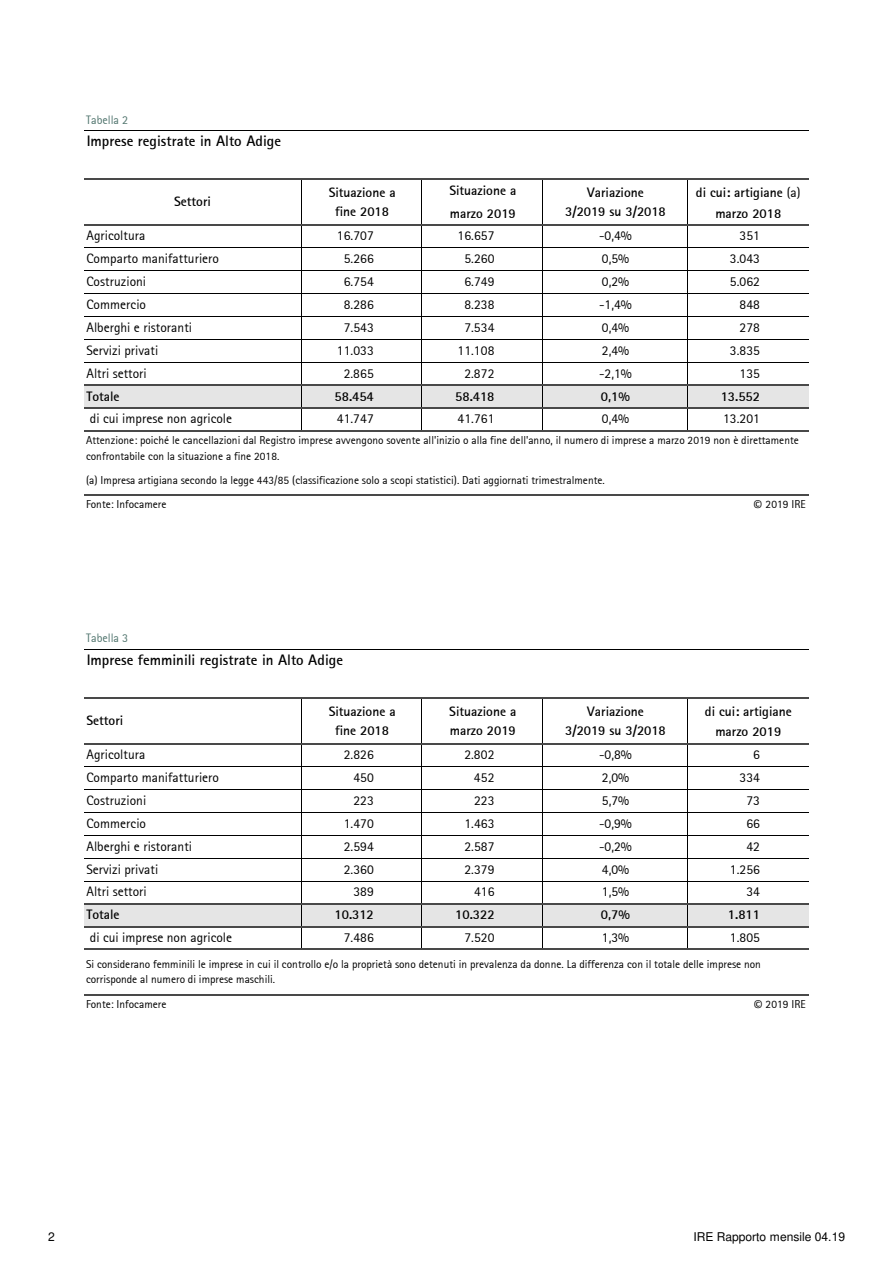
<style>
.page{position:relative;width:893px;height:1263px;background:#fff}
.page>*{position:absolute;margin:0;border:0;box-sizing:border-box;transform-origin:0 0}
.t1{font:700 15px "Rotis Sans Serif";color:#000}
.t2{font:13.5px/22.8px "Rotis Sans Serif";letter-spacing:.005em;color:#000;text-align:right}
.t3{font:700 13.5px/19.2px "Rotis Sans Serif";letter-spacing:-.005em;color:#000;text-align:center}
.t4{font:12px "Helvetica";letter-spacing:-.005em;color:#000}
.t5{font:12px "Rotis Sans Serif";color:#52766f}
.t6{font:11.4px/15.5px "Rotis Sans Serif";color:#000}
.s1{font-weight:400}
.s2{font-family:"Calibri"}
</style>
<div class="page">
<div style="left:84px;top:385px;width:724px;height:23px;background:#e5e5e5"></div>
<div style="left:84px;top:904px;width:724px;height:23px;background:#e5e5e5"></div>
<hr style="left:301px;top:180px;width:1px;height:44px;background:#000">
<hr style="left:422px;top:180px;width:1px;height:44px;background:#000">
<hr style="left:542px;top:180px;width:1px;height:44px;background:#000">
<hr style="left:687px;top:180px;width:1px;height:44px;background:#000">
<hr style="left:301px;top:226px;width:1px;height:158px;background:#000">
<hr style="left:422px;top:226px;width:1px;height:158px;background:#000">
<hr style="left:542px;top:226px;width:1px;height:158px;background:#000">
<hr style="left:687px;top:226px;width:1px;height:158px;background:#000">
<svg style="left:301px;top:386px;width:1px;height:44px"></svg>
<svg style="left:542px;top:386px;width:1px;height:44px"></svg>
<svg style="left:687px;top:386px;width:1px;height:44px"></svg>
<hr style="left:301px;top:699px;width:1px;height:44px;background:#000">
<hr style="left:422px;top:699px;width:1px;height:44px;background:#000">
<hr style="left:542px;top:699px;width:1px;height:44px;background:#000">
<hr style="left:687px;top:699px;width:1px;height:44px;background:#000">
<hr style="left:301px;top:744px;width:1px;height:159px;background:#000">
<hr style="left:422px;top:744px;width:1px;height:159px;background:#000">
<hr style="left:542px;top:744px;width:1px;height:159px;background:#000">
<hr style="left:687px;top:744px;width:1px;height:159px;background:#000">
<svg style="left:301px;top:904px;width:1px;height:45px"></svg>
<svg style="left:542px;top:904px;width:1px;height:45px"></svg>
<svg style="left:687px;top:904px;width:1px;height:45px"></svg>
<hr style="left:84px;top:130px;width:724px;height:1px;background:#000">
<hr style="left:84px;top:179px;width:724px;height:1px;background:#494949">
<hr style="left:84px;top:224px;width:724px;height:2px;background:#494949">
<hr style="left:84px;top:248px;width:724px;height:1px;background:#000">
<hr style="left:84px;top:271px;width:724px;height:1px;background:#000">
<hr style="left:84px;top:294px;width:724px;height:1px;background:#000">
<hr style="left:84px;top:316px;width:724px;height:1px;background:#000">
<hr style="left:84px;top:339px;width:724px;height:1px;background:#000">
<hr style="left:84px;top:362px;width:724px;height:1px;background:#000">
<hr style="left:84px;top:384px;width:724px;height:2px;background:#494949">
<hr style="left:84px;top:407px;width:724px;height:2px;background:#494949">
<hr style="left:84px;top:430px;width:724px;height:1px;background:#494949">
<hr style="left:84px;top:494px;width:724px;height:2px;background:#494949">
<hr style="left:84px;top:649px;width:724px;height:1px;background:#000">
<hr style="left:84px;top:697px;width:724px;height:2px;background:#494949">
<hr style="left:84px;top:743px;width:724px;height:1px;background:#494949">
<hr style="left:84px;top:767px;width:724px;height:1px;background:#000">
<hr style="left:84px;top:789px;width:724px;height:1px;background:#000">
<hr style="left:84px;top:812px;width:724px;height:1px;background:#000">
<hr style="left:84px;top:835px;width:724px;height:1px;background:#000">
<hr style="left:84px;top:858px;width:724px;height:1px;background:#000">
<hr style="left:84px;top:881px;width:724px;height:1px;background:#000">
<hr style="left:84px;top:903px;width:724px;height:1px;background:#494949">
<hr style="left:84px;top:926px;width:724px;height:1px;background:#494949">
<hr style="left:84px;top:949px;width:724px;height:1px;background:#494949">
<hr style="left:84px;top:994px;width:724px;height:2px;background:#494949">
<p class="t5" style="left:86px;top:114px;width:44px">Tabella 2</p>
<p class="t1" style="left:87px;top:135px;width:196px">Imprese registrate in Alto Adige</p>
<p class="t3" style="left:449px;top:180px;width:68px;line-height:22.8px;text-align:left">Situazione a marzo 2019</p>
<p class="t2" style="left:457px;top:225px;width:38px;text-align:center">16.657<br>5.260<br>6.749<br>8.238</p>
<p class="t3" style="left:696px;top:183px;width:106px;line-height:20.9px">di cui: artigiane <span class="s1">(a) </span>marzo 2018</p>
<p class="t2" style="left:730px;top:225px;width:31px;text-align:justify;text-indent:10px">351<br>3.043<br>5.062</p>
<p class="t3" style="left:328px;top:183px;width:68px">Situazione a fine 2018</p>
<p class="t2" style="left:337px;top:225px;width:38px;text-align:center">16.707<br>5.266<br>6.754<br>8.286</p>
<p class="t3" style="left:587px;top:183px;width:58px">Variazione</p>
<p class="t3" style="left:174px;top:193px;width:38px">Settori</p>
<p class="t3" style="left:565px;top:203px;width:102px">3/2019 su 3/2018</p>
<p class="t2" style="left:599px;top:225px;width:34px;text-align:left">-0,4%<br>0,5%<br>0,2% -1,4%<br>0,4%<br>2,4% -2,1%</p>
<p class="t2" style="left:86px;top:225px;width:60px">Agricoltura</p>
<p class="t2" style="left:86px;top:271px;width:61px">Costruzioni</p>
<p class="t2" style="left:86px;top:248px;width:134px">Comparto manifatturiero</p>
<p class="t2" style="left:86px;top:294px;width:107px;text-align:left">Commercio<br>Alberghi e ristoranti<br>Servizi privati<br>Altri settori</p>
<p class="t3" style="left:86px;top:387px;width:35px">Totale</p>
<p class="t2" style="left:90px;top:408px;width:144px">di cui imprese non agricole</p>
<p class="t2" style="left:730px;top:294px;width:31px">848<br>278<br>3.835<br>135</p>
<p class="t3" style="left:720px;top:387px;width:41px">13.552</p>
<p class="t2" style="left:723px;top:408px;width:38px">13.201</p>
<p class="t2" style="left:457px;top:317px;width:38px;text-align:center">7.534<br>11.108<br>2.872</p>
<p class="t3" style="left:455px;top:387px;width:41px">58.418</p>
<p class="t2" style="left:337px;top:317px;width:38px;text-align:center">7.543<br>11.033</p>
<p class="t2" style="left:344px;top:362px;width:31px">2.865</p>
<p class="t3" style="left:601px;top:387px;width:30px">0,1%</p>
<p class="t2" style="left:602px;top:408px;width:29px">0,4%</p>
<p class="t6" style="left:86px;top:433px;width:714px">Attenzione: poiché le cancellazioni dal Registro imprese avvengono sovente all'inizio o alla fine dell'anno, il numero di imprese a marzo 2019 non è direttamente confrontabile con la situazione a fine 2018.</p>
<p class="t3" style="left:334px;top:387px;width:41px">58.454</p>
<p class="t2" style="left:337px;top:408px;width:38px">41.747</p>
<p class="t2" style="left:457px;top:408px;width:38px">41.761</p>
<p class="t6" style="left:86px;top:473px;width:520px">(a) Impresa artigiana secondo la legge 443/85 (classificazione solo a scopi statistici). Dati aggiornati trimestralmente.</p>
<p class="t6" style="left:86px;top:497px;width:82px">Fonte: Infocamere</p>
<p class="t6" style="left:753px;top:497px;width:54px"><span class="s2">©</span> 2019 IRE</p>
<p class="t5" style="left:86px;top:633px;width:44px">Tabella 3</p>
<p class="t1" style="left:87px;top:653px;width:258px">Imprese femminili registrate in Alto Adige</p>
<p class="t3" style="left:86px;top:711px;width:38px">Settori</p>
<p class="t2" style="left:86px;top:744px;width:134px;text-align:left">Agricoltura<br>Comparto manifatturiero<br>Costruzioni<br>Commercio<br>Alberghi e ristoranti<br>Servizi privati<br>Altri settori</p>
<p class="t3" style="left:86px;top:906px;width:35px">Totale</p>
<p class="t2" style="left:90px;top:927px;width:144px">di cui imprese non agricole</p>
<p class="t3" style="left:329px;top:702px;width:68px">Situazione a fine 2018</p>
<p class="t2" style="left:344px;top:744px;width:31px">2.826<br>450<br>223<br>1.470</p>
<p class="t2" style="left:344px;top:835px;width:31px">2.594<br>2.360<br>389</p>
<p class="t3" style="left:334px;top:906px;width:41px">10.312</p>
<p class="t2" style="left:344px;top:927px;width:31px">7.486</p>
<p class="t3" style="left:449px;top:702px;width:68px;text-align:left">Situazione a marzo 2019</p>
<p class="t2" style="left:464px;top:744px;width:31px">2.802<br>452</p>
<p class="t2" style="left:464px;top:790px;width:31px">223<br>1.463<br>2.587<br>2.379<br>416</p>
<p class="t3" style="left:455px;top:906px;width:41px">10.322</p>
<p class="t2" style="left:464px;top:927px;width:31px">7.520</p>
<p class="t3" style="left:565px;top:702px;width:102px">Variazione<br>3/2019 su 3/2018</p>
<p class="t2" style="left:599px;top:744px;width:34px;text-align:left">-0,8%<br>2,0%</p>
<p class="t2" style="left:599px;top:790px;width:34px;text-align:left">5,7% -0,9%</p>
<p class="t2" style="left:599px;top:835px;width:34px;text-align:left">-0,2%<br>4,0%<br>1,5%</p>
<p class="t3" style="left:601px;top:906px;width:30px">0,7%</p>
<p class="t2" style="left:602px;top:927px;width:29px">1,3%</p>
<p class="t3" style="left:705px;top:701px;width:88px;line-height:20.9px">di cui: artigiane marzo 2019</p>
<p class="t2" style="left:730px;top:744px;width:31px">6<br>334<br>73<br>66<br>42<br>1.256<br>34</p>
<p class="t3" style="left:728px;top:906px;width:34px">1.811</p>
<p class="t2" style="left:730px;top:927px;width:31px">1.805</p>
<p class="t6" style="left:86px;top:957px;width:676px">Si considerano femminili le imprese in cui il controllo e/o la proprietà sono detenuti in prevalenza da donne. La differenza con il totale delle imprese non corrisponde al numero di imprese maschili.</p>
<p class="t6" style="left:86px;top:997px;width:82px">Fonte: Infocamere</p>
<p class="t6" style="left:753px;top:997px;width:54px"><span class="s2">©</span> 2019 IRE</p>
<p class="t4" style="left:48px;top:1232px;width:8px">2</p>
<p class="t4" style="left:693px;top:1232px;width:153px">IRE Rapporto mensile 04.19</p>
</div>
